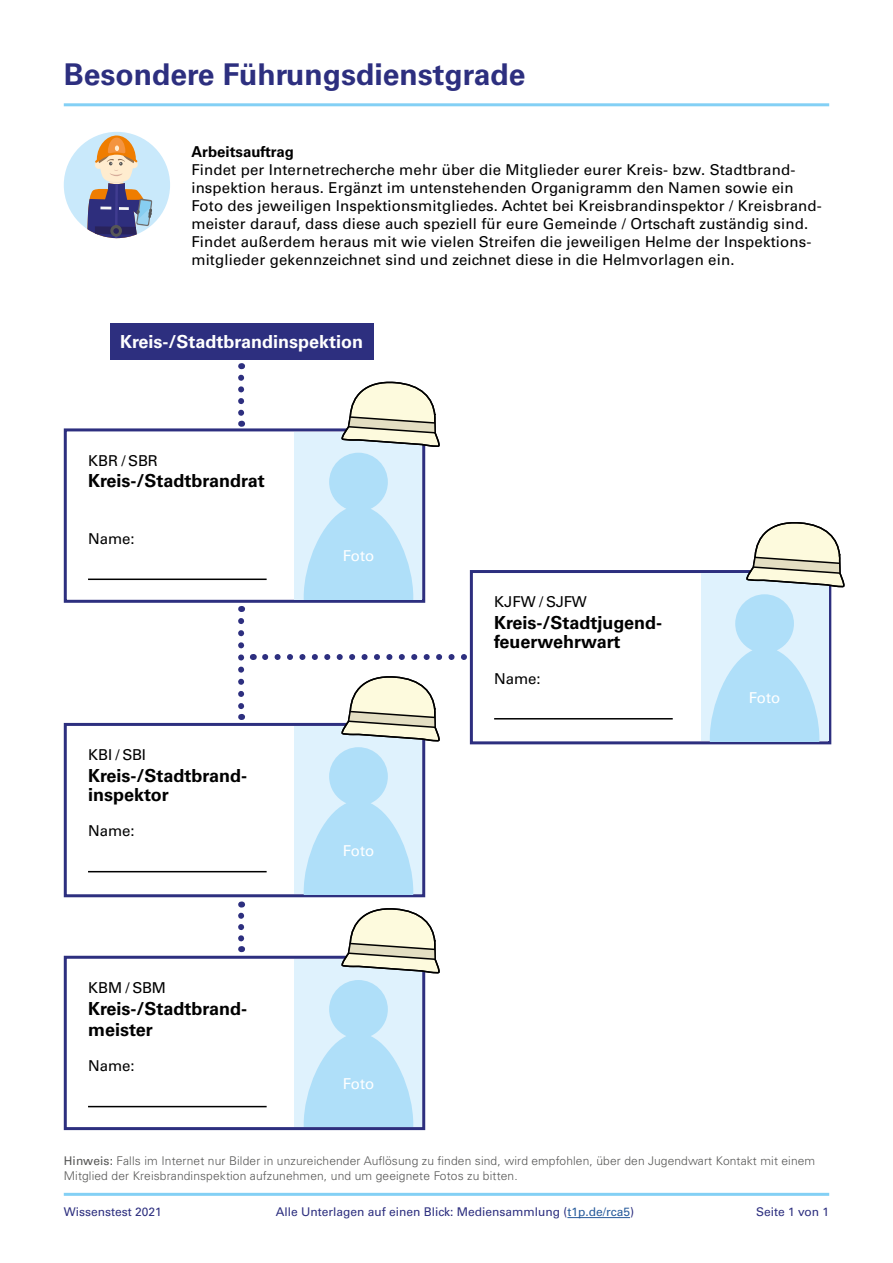
<style>
.page{position:relative;width:893px;height:1263px;background:#fff}
.page>*{position:absolute;margin:0;border:0;box-sizing:border-box;transform-origin:0 0}
.t1{font:700 30px "Univers LT Std";color:#2d2f7f}
.t2{font:700 18px/19.5px "Univers LT Std";color:#000}
.t3{font:700 18px "Univers LT Std";color:#fff}
.t4{font:15px/18px "Univers LT Std";letter-spacing:.01em;color:#000}
.t5{font:15px "Univers LT Std";color:#fff}
.t6{font:700 15px "Univers LT Std";color:#000}
.t7{font:15px "Univers LT Std";letter-spacing:-.01em;color:#000}
.t8{font:300 12px/14.4px "Univers LT Pro 45";letter-spacing:.01em;color:#575756}
.t9{font:12px "Univers LT Std";color:#2d2f7f}
.s1{font-family:"Univers LT Pro 55 Roman";font-weight:400}
.s2{color:#275b9b}
</style>
<div class="page">
<svg style="left:265px;top:654px;width:202px;height:6px"></svg>
<svg style="left:238px;top:378px;width:6px;height:49px"></svg>
<div style="left:64px;top:132px;width:106px;height:106px;background:#c9e9fb;border-radius:50%"></div>
<svg style="left:86px;top:135px;width:66px;height:104px"></svg>
<hr style="left:64px;top:103px;width:765px;height:3px;background:#83d0f5">
<hr style="left:64px;top:1193px;width:765px;height:3px;background:#83d0f5">
<svg style="left:63px;top:722px;width:363px;height:176px"></svg>
<div style="left:295px;top:726px;width:127px;height:168px;background:#dff2fd"></div>
<hr style="left:88px;top:871px;width:179px;height:1px;background:#000">
<svg style="left:63px;top:428px;width:363px;height:175px"></svg>
<div style="left:295px;top:432px;width:127px;height:168px;background:#dff2fd"></div>
<hr style="left:88px;top:578px;width:179px;height:2px;background:#000">
<svg style="left:63px;top:955px;width:363px;height:176px"></svg>
<div style="left:295px;top:959px;width:127px;height:168px;background:#dff2fd"></div>
<hr style="left:88px;top:1106px;width:179px;height:1px;background:#000">
<svg style="left:469px;top:570px;width:363px;height:175px"></svg>
<div style="left:701px;top:573px;width:127px;height:168px;background:#dff2fd"></div>
<hr style="left:494px;top:718px;width:179px;height:1px;background:#000">
<div style="left:110px;top:323px;width:263px;height:36px;background:#2d2f7f"></div>
<hr style="left:567px;top:1217px;width:63px;height:1px;background:#275b9b">
<svg style="left:304px;top:908px;width:136px;height:219px"></svg>
<svg style="left:304px;top:676px;width:136px;height:218px"></svg>
<svg style="left:304px;top:381px;width:136px;height:219px"></svg>
<svg style="left:710px;top:522px;width:135px;height:219px"></svg>
<svg style="left:238px;top:621px;width:6px;height:99px"></svg>
<svg style="left:238px;top:916px;width:6px;height:36px"></svg>
<h1 class="t1" style="left:64px;top:57px;width:463px">Besondere Führungsdienstgrade</h1>
<p class="t6" style="left:191px;top:143px;width:104px">Arbeitsauftrag</p>
<p class="t4" style="left:191px;top:160px;width:632px">Findet per Internetrecherche mehr über die Mitglieder eurer Kreis- bzw. Stadtbrand&shy;inspektion heraus. Ergänzt im untenstehenden Organigramm den Namen sowie ein Foto des jeweiligen Inspektionsmitgliedes. Achtet bei Kreisbrandinspektor / Kreisbrand&shy;meister darauf, dass diese auch speziell für eure Gemeinde / Ortschaft zuständig sind.<br>Findet außerdem heraus mit wie vielen Streifen die jeweiligen Helme der Inspektions&shy;mitglieder gekennzeichnet sind und zeichnet diese in die Helmvorlagen ein.</p>
<p class="t3" style="left:120px;top:331px;width:245px">Kreis-/Stadtbrandinspektion</p>
<p class="t4" style="left:88px;top:451px;width:71px">KBR / SBR</p>
<p class="t2" style="left:88px;top:471px;width:178px">Kreis-/Stadtbrandrat</p>
<p class="t4" style="left:88px;top:530px;width:48px">Name:</p>
<p class="t4" style="left:88px;top:746px;width:60px">KBI / SBI</p>
<p class="t2" style="left:88px;top:766px;width:161px">Kreis-/Stadtbrand&shy;inspektor</p>
<p class="t4" style="left:88px;top:822px;width:48px">Name:</p>
<p class="t4" style="left:88px;top:979px;width:79px">KBM / SBM</p>
<p class="t2" style="left:88px;top:998px;width:161px;line-height:21.6px">Kreis-/Stadtbrand&shy;meister</p>
<p class="t4" style="left:88px;top:1057px;width:48px">Name:</p>
<p class="t5" style="left:343px;top:547px;width:33px">Foto</p>
<p class="t5" style="left:343px;top:842px;width:33px">Foto</p>
<p class="t5" style="left:343px;top:1074px;width:33px">Foto</p>
<p class="t7" style="left:494px;top:593px;width:94px">KJFW / SJFW</p>
<p class="t2" style="left:494px;top:613px;width:170px">Kreis-/Stadtjugend&shy;feuerwehrwart</p>
<p class="t4" style="left:494px;top:669px;width:48px">Name:</p>
<p class="t5" style="left:749px;top:689px;width:33px">Foto</p>
<p class="t8" style="left:64px;top:1153px;width:753px"><span class="s1">Hinweis:</span> Falls im Internet nur Bilder in unzureichender Auflösung zu finden sind, wird empfohlen, über den Jugendwart Kontakt mit einem<br>Mitglied der Kreisbrandinspektion aufzunehmen, und um geeignete Fotos zu bitten.</p>
<p class="t9" style="left:64px;top:1205px;width:100px">Wissenstest 2021</p>
<p class="t9" style="left:276px;top:1205px;width:360px">Alle Unterlagen auf einen Blick: Mediensammlung (<span class="s2">t1p.de/rca5</span>)</p>
<p class="t9" style="left:756px;top:1205px;width:74px">Seite 1 von 1</p>
</div>
